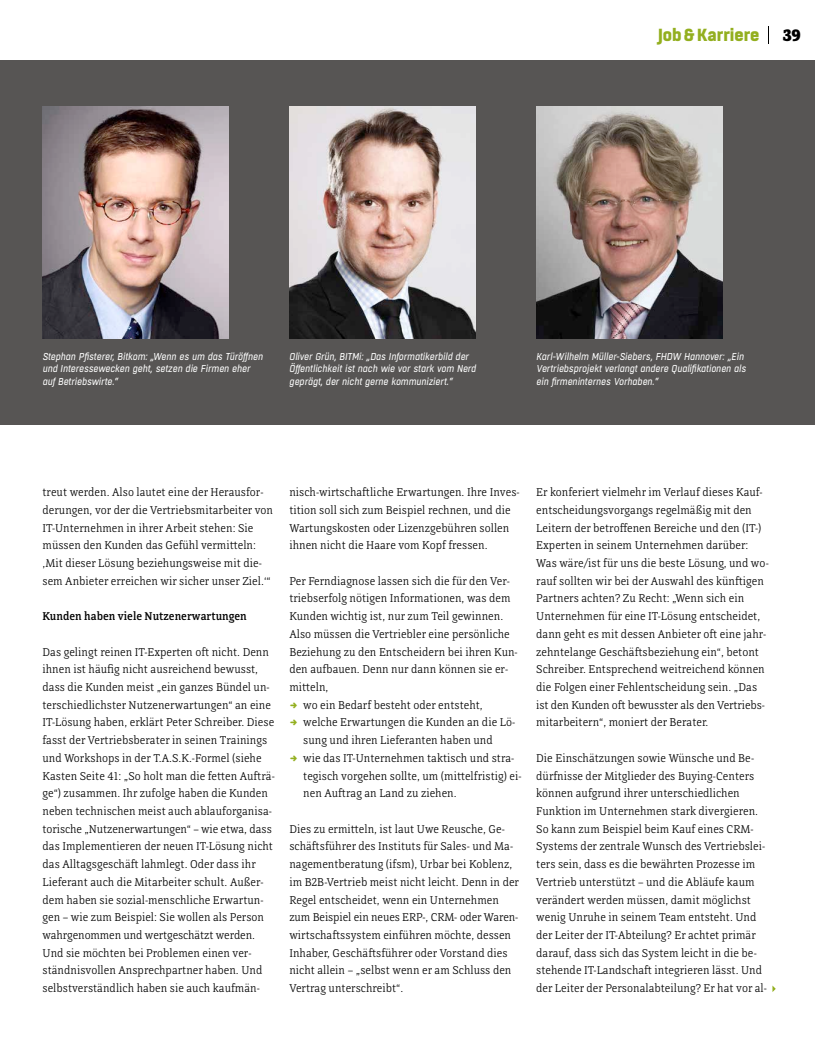
<style>
.page{position:relative;width:815px;height:1063px;background:#fff}
.page>*{position:absolute;margin:0;border:0;box-sizing:border-box;transform-origin:0 0}
.t1{font:800 17.5px "Boxed";color:#93af1f}
.t2{font:800 17.5px "Directa Serif";color:#000}
._1_Fließ{font:300 11.88px/17.8px "Directa Serif";color:#000}
._1_Fließ_Aufzählg{font:300 11.88px/17.8px "Directa Serif";color:#000}
._1_Zwiti{font:500 11.88px "Directa Serif";color:#000}
._1_BU_weiß{font:italic 10px/12.5px "Boxed";color:#fff}
</style>
<div class="page">
<svg style="left:768px;top:26px;width:1px;height:18px"></svg>
<div style="left:0;top:60px;width:815px;height:365px;background:#575554"></div>
<img style="left:536px;top:106px;width:186px;height:232px">
<img style="left:289px;top:106px;width:186px;height:232px">
<img style="left:42px;top:106px;width:186px;height:232px">
<svg style="left:772px;top:986px;width:4px;height:6px"></svg>
<p class="t1" style="left:658px;top:23px;width:103px">Job&amp;Karriere</p>
<p class="t2" style="left:783px;top:24px;width:20px">39</p>
<p class="_1_BU_weiß" style="left:42px;top:350px;width:222px">Stephan Pfisterer, Bitkom: „Wenn es um das Türöffnen und Interessewecken geht, setzen die Firmen eher auf Betriebswirte.“</p>
<p class="_1_BU_weiß" style="left:289px;top:350px;width:188px">Oliver Grün, BITMi: „Das Informatikerbild der<br>Öffentlichkeit ist nach wie vor stark vom Nerd geprägt, der nicht gerne kommuniziert.“</p>
<p class="_1_BU_weiß" style="left:536px;top:350px;width:211px">Karl-Wilhelm Müller-Siebers, FHDW Hannover: „Ein<br>Vertriebsprojekt verlangt andere Qualifikationen als ein firmeninternes Vorhaben.“</p>
<p class="_1_Fließ" style="left:43px;top:483px;width:232px">treut werden. Also lautet eine der Herausfor&shy;derungen, vor der die Vertriebsmitarbeiter von IT-Unternehmen in ihrer Arbeit stehen: Sie müssen den Kunden das Gefühl vermitteln: ,Mit dieser Lösung beziehungsweise mit die&shy;sem Anbieter erreichen wir sicher unser Ziel.‘“</p>
<p class="_1_Zwiti" style="left:43px;top:609px;width:206px">Kunden haben viele Nutzenerwartungen</p>
<p class="_1_Fließ" style="left:43px;top:643px;width:234px">Das gelingt reinen IT-Experten oft nicht. Denn ihnen ist häufig nicht ausreichend bewusst, dass die Kunden meist „ein ganzes Bündel un&shy;terschiedlichster Nutzenerwartungen“ an eine IT-Lösung haben, erklärt Peter Schreiber. Diese fasst der Vertriebsberater in seinen Trainings und Workshops in der T.A.S.K.-Formel (siehe Kasten Seite 41: „So holt man die fetten Aufträ&shy;ge“) zusammen. Ihr zufolge haben die Kunden neben technischen meist auch ablauforganisa&shy;torische „Nutzenerwartungen“ – wie etwa, dass das Implementieren der neuen IT-Lösung nicht das Alltagsgeschäft lahmlegt. Oder dass ihr Lieferant auch die Mitarbeiter schult. Außer&shy;dem haben sie sozial-menschliche Erwartun&shy;gen – wie zum Beispiel: Sie wollen als Person wahrgenommen und wertgeschätzt werden.<br>Und sie möchten bei Problemen einen ver&shy;ständnisvollen Ansprechpartner haben. Und selbstverständlich haben sie auch kaufmän-</p>
<p class="_1_Fließ" style="left:289px;top:483px;width:232px">nisch-wirtschaftliche Erwartungen. Ihre Inves&shy;tition soll sich zum Beispiel rechnen, und die Wartungskosten oder Lizenzgebühren sollen ihnen nicht die Haare vom Kopf fressen.</p>
<p class="_1_Fließ_Aufzählg" style="left:289px;top:572px;width:230px">Per Ferndiagnose lassen sich die für den Ver&shy;triebserfolg nötigen Informationen, was dem Kunden wichtig ist, nur zum Teil gewinnen.<br>Also müssen die Vertriebler eine persönliche Beziehung zu den Entscheidern bei ihren Kun&shy;den aufauen. Denn nur dann können sie er&shy;mitteln,</p>
<p class="_1_Fließ_Aufzählg" style="left:303px;top:696px;width:181px">wo ein Bedarf besteht oder entsteht,</p>
<p class="_1_Fließ_Aufzählg" style="left:303px;top:714px;width:214px">welche Erwartungen die Kunden an die Lö&shy;sung und ihren Lieferanten haben und</p>
<p class="_1_Fließ" style="left:303px;top:749px;width:220px">wie das IT-Unternehmen taktisch und stra&shy;tegisch vorgehen sollte, um (mittelfristig) ei&shy;nen Auftrag an Land zu ziehen.</p>
<p class="_1_Fließ" style="left:289px;top:820px;width:231px">Dies zu ermitteln, ist laut Uwe Reusche, Ge&shy;schäftsführer des Instituts für Sales- und Ma&shy;nagementberatung (ifsm), Urbar bei Koblenz, im B2B-Vertrieb meist nicht leicht. Denn in der Regel entscheidet, wenn ein Unternehmen zum Beispiel ein neues ERP-, CRM- oder Waren&shy;wirtschaftssystem einführen möchte, dessen Inhaber, Geschäftsführer oder Vorstand dies nicht allein – „selbst wenn er am Schluss den Vertrag unterschreibt“.</p>
<p class="_1_Fließ" style="left:536px;top:483px;width:234px">Er konferiert vielmehr im Verlauf dieses Kauf&shy;entscheidungsvorgangs regelmäßig mit den Leitern der betroffenen Bereiche und den (IT-)<br>Experten in seinem Unternehmen darüber:<br>Was wäre/ist für uns die beste Lösung, und wo&shy;rauf sollten wir bei der Auswahl des künftigen Partners achten? Zu Recht: „Wenn sich ein Unternehmen für eine IT-Lösung entscheidet, dann geht es mit dessen Anbieter oft eine jahr&shy;zehntelange Geschäftsbeziehung ein“, betont Schreiber. Entsprechend weitreichend können die Folgen einer Fehlentscheidung sein. „Das ist den Kunden oft bewusster als den Vertriebs&shy;mitarbeitern“, moniert der Berater.</p>
<p class="_1_Fließ" style="left:536px;top:749px;width:232px">Die Einschätzungen sowie Wünsche und Be&shy;dürfnisse der Mitglieder des Buying-Centers können aufgrund ihrer unterschiedlichen Funktion im Unternehmen stark divergieren.<br>So kann zum Beispiel beim Kauf eines CRM-Systems der zentrale Wunsch des Vertriebslei&shy;ters sein, dass es die bewährten Prozesse im Vertrieb unterstützt – und die Abläufe kaum verändert werden müssen, damit möglichst wenig Unruhe in seinem Team entsteht. Und der Leiter der IT-Abteilung? Er achtet primär darauf, dass sich das System leicht in die be&shy;stehende IT-Landschaft integrieren lässt. Und der Leiter der Personalabteilung? Er hat vor al-</p>
</div>
